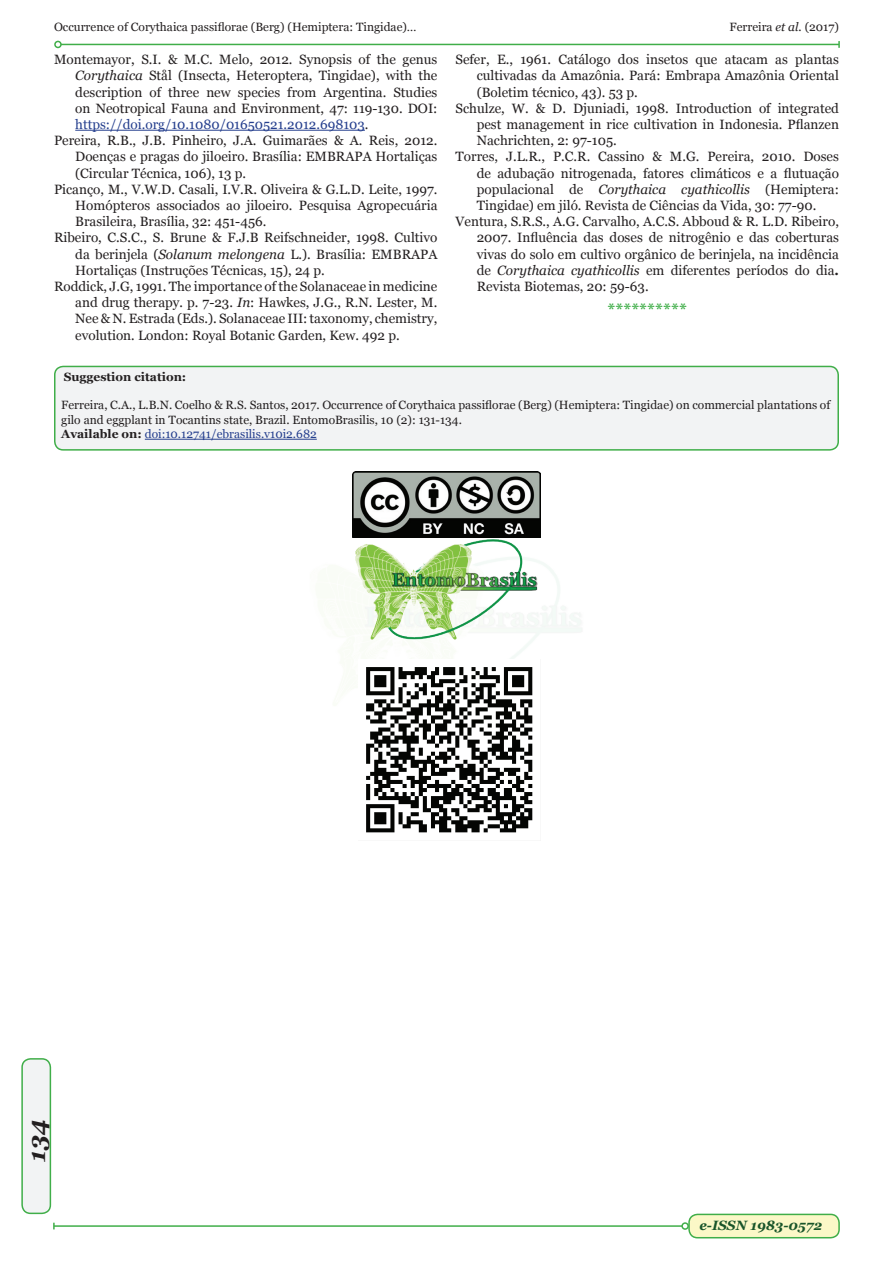
<style>
.page{position:relative;width:893px;height:1263px;background:#fff}
.page>*{position:absolute;margin:0;border:0;box-sizing:border-box;transform-origin:0 0}
.t1{font:italic 700 24px "Georgia";color:#231f20}
.Editor_Secao{font:700 16.5px "Georgia";color:#40ae49}
.Referencias{font:13.5px/16.2px "Georgia";color:#231f20;text-align:justify}
.t2{font:italic 700 13.5px "Georgia";color:#19552a}
.ComoCitar{font:12px/14.4px "Georgia";color:#231f20}
.ComoCitar-2{font:12px "Georgia";color:#253f8e}
.ComoCitar-3{font:700 12px "Georgia";color:#231f20}
.s1{font-style:italic}
.s2{color:#253f8e}
.s3{font-weight:700}
.s4{font-weight:700;color:#231f20}
</style>
<div class="page">
<div style="left:22px;top:1059px;width:28px;height:154px;background:#f2f3f4;border-radius:9px"></div>
<div style="left:21px;top:1058px;width:30px;height:156px;border:2px solid #40ae49;border-radius:9px"></div>
<div style="left:689px;top:1214px;width:150px;height:24px;background:#fbf8c7;border-radius:9px"></div>
<div style="left:688px;top:1214px;width:152px;height:24px;border:2px solid #40ae49;border-radius:9px"></div>
<hr style="left:54px;top:1225px;width:628px;height:2px;background:#40ae49">
<svg style="left:53px;top:1223px;width:2px;height:6px"></svg>
<div style="left:681px;top:1222px;width:8px;height:8px;border:2px solid #40ae49;border-radius:50%"></div>
<hr style="left:61px;top:44px;width:778px;height:1px;background:#40ae49">
<div style="left:54px;top:41px;width:8px;height:7px;border:2px solid #40ae49;border-radius:50%"></div>
<svg style="left:838px;top:41px;width:2px;height:7px"></svg>
<img style="left:370px;top:561px;width:212px;height:98px">
<hr style="left:75px;top:130px;width:290px;height:1px;background:#253f8e">
<img style="left:366px;top:667px;width:167px;height:166px">
<div style="left:55px;top:366px;width:783px;height:84px;background:#f2f3f4;border-radius:9px"></div>
<hr style="left:145px;top:439px;width:172px;height:1px;background:#253f8e">
<div style="left:54px;top:366px;width:785px;height:85px;border:2px solid #40ae49;border-radius:9px"></div>
<img style="left:355px;top:540px;width:183px;height:99px">
<img style="left:353px;top:472px;width:187px;height:65px">
<p class="ComoCitar" style="left:54px;top:20px;width:364px">Occurrence of Corythaica passiflorae (Berg) (Hemiptera: Tingidae)…</p>
<p class="ComoCitar" style="left:730px;top:20px;width:111px">Ferreira <span class="s1">et al.</span> (2017)</p>
<p class="Referencias" style="left:75px;top:52px;width:364px;text-indent:-21px">Montemayor, S.I. &amp; M.C. Melo, 2012. Synopsis of the genus <span class="s1">Corythaica</span> Stål (Insecta, Heteroptera, Tingidae), with the description of three new species from Argentina. Studies on Neotropical Fauna and Environment, 47: 119-130. DOI: <span class="s2">https://doi.org/10.1080/01650521.2012.698103</span>.</p>
<p class="Referencias" style="left:75px;top:133px;width:364px;text-indent:-21px">Pereira, R.B., J.B. Pinheiro, J.A. Guimarães &amp; A. Reis, 2012.<br>Doenças e pragas do jiloeiro. Brasília: EMBRAPA Hortaliças (Circular Técnica, 106), 13 p.</p>
<p class="Referencias" style="left:75px;top:181px;width:364px;text-indent:-21px">Picanço, M., V.W.D. Casali, I.V.R. Oliveira &amp; G.L.D. Leite, 1997.<br>Homópteros associados ao jiloeiro. Pesquisa Agropecuária Brasileira, Brasília, 32: 451-456.</p>
<p class="Referencias" style="left:75px;top:230px;width:364px;text-indent:-21px">Ribeiro, C.S.C., S. Brune &amp; F.J.B Reifschneider, 1998. Cultivo da berinjela (<span class="s1">Solanum melongena</span> L.). Brasília: EMBRAPA Hortaliças (Instruções Técnicas, 15), 24 p.</p>
<p class="Referencias" style="left:75px;top:279px;width:364px;text-indent:-21px">Roddick, J.G, 1991. The importance of the Solanaceae in medicine and drug therapy<span class="s1">.</span> p. 7-23. <span class="s1">In</span>: Hawkes, J.G., R.N. Lester, M.<br>Nee &amp; N. Estrada (Eds.). Solanaceae III: taxonomy, chemistry, evolution<span class="s1">.</span> London: Royal Botanic Garden, Kew. 492 p.</p>
<p class="Referencias" style="left:477px;top:52px;width:364px;text-indent:-21px">Sefer, E., 1961. Catálogo dos insetos que atacam as plantas cultivadas da Amazônia. Pará: Embrapa Amazônia Oriental (Boletim técnico, 43). 53 p.</p>
<p class="Referencias" style="left:477px;top:100px;width:364px;text-indent:-21px">Schulze, W. &amp; D. Djuniadi, 1998. Introduction of integrated pest management in rice cultivation in Indonesia. Pflanzen Nachrichten, 2: 97-105.</p>
<p class="Referencias" style="left:477px;top:149px;width:364px;text-indent:-21px">Torres, J.L.R., P.C.R. Cassino &amp; M.G. Pereira, 2010. Doses de adubação nitrogenada, fatores climáticos e a flutuação populacional de <span class="s1">Corythaica cyathicollis</span> (Hemiptera:<br>Tingidae) em jiló. Revista de Ciências da Vida, 30: 77-90.</p>
<p class="Referencias" style="left:477px;top:214px;width:364px;text-indent:-21px">Ventura, S.R.S., A.G. Carvalho, A.C.S. Abboud &amp; R. L.D. Ribeiro, 2007. Influência das doses de nitrogênio e das coberturas vivas do solo em cultivo orgânico de berinjela, na incidência de <span class="s1">Corythaica cyathicollis</span> em diferentes períodos do dia<span class="s3">.<br></span>Revista Biotemas, 20: 59-63.</p>
<p class="Editor_Secao" style="left:607px;top:299px;width:81px">**********</p>
<p class="ComoCitar-3" style="left:64px;top:369px;width:124px">Suggestion citation:</p>
<p class="ComoCitar" style="left:61px;top:398px;width:770px">Ferreira, C.A., L.B.N. Coelho &amp; R.S. Santos, 2017. Occurrence of Corythaica passiflorae (Berg) (Hemiptera: Tingidae) on commercial plantations of gilo and eggplant in Tocantins state, Brazil. EntomoBrasilis, 10 (2): 131-134.</p>
<p class="ComoCitar-2" style="left:61px;top:427px;width:257px"><span class="s4">Available on:</span> doi:10.12741/ebrasilis.v10i2.682</p>
<h1 class="t1" style="left:21px;top:1162px;width:44px;rotate:-90deg">134</h1>
<p class="t2" style="left:699px;top:1216px;width:124px">e-ISSN 1983-0572</p>
</div>
